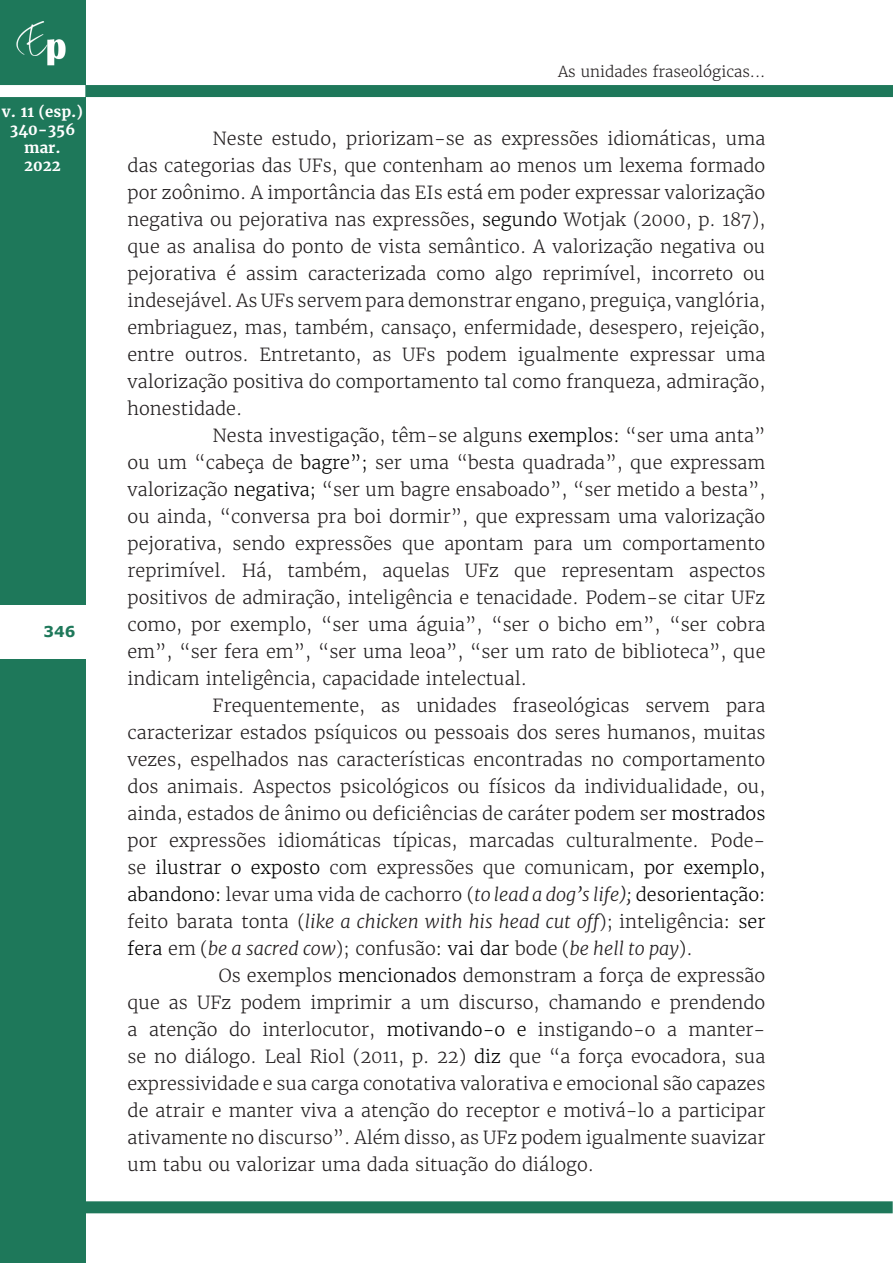
<style>
.page{position:relative;width:893px;height:1263px;background:#fff}
.page>*{position:absolute;margin:0;border:0;box-sizing:border-box;transform-origin:0 0}
.Corpo_do_artigo{font:300 18px/27px "Merriweather";color:#231f20;text-align:justify}
.t1{font:300 15px "Merriweather";color:#231f20}
.t2{font:700 15px/18px "Merriweather";color:#fff;text-align:center}
.t3{font:700 15px "Verdana";color:#1e785a}
.s1{color:#000}
.s2{font-style:italic}
</style>
<div class="page">
<div style="left:0;top:0;width:85px;height:1263px;background:#1e785a"></div>
<img style="left:16px;top:21px;width:50px;height:45px">
<div style="left:85px;top:85px;width:808px;height:12px;background:#1e785a"></div>
<div style="left:0;top:85px;width:85px;height:12px;background:#fff"></div>
<div style="left:0;top:605px;width:85px;height:53px;background:#fff"></div>
<div style="left:84px;top:1201px;width:809px;height:12px;background:#1e785a"></div>
<p class="t2" style="left:2px;top:103px;width:83px">v. 11 (esp.)<br>340-356 mar.<br>2022</p>
<p class="t3" style="left:44px;top:622px;width:33px">346</p>
<p class="t1" style="left:558px;top:62px;width:209px">As unidades fraseológicas...</p>
<p class="Corpo_do_artigo" style="left:128px;top:125px;width:639px;text-indent:85px">Neste estudo, priorizam-se as expressões idiomáticas, uma das categorias das UFs, que contenham ao menos um lexema formado por zoônimo. A importância das EIs está em poder expressar valorização negativa ou pejorativa nas expressões<span class="s1">, segundo</span> Wotjak (2000, p. 187), que as analisa do ponto de vista semântico. A valorização negativa ou pejorativa é assim caracterizada como algo reprimível, incorreto ou indesejável. As UFs servem para demonstrar engano, preguiça, vanglória, embriaguez, mas, também, cansaço, enfermidade, desespero, rejeição, entre outros. Entretanto, as UFs podem igualmente expressar uma valorização positiva do comportamento tal como franqueza, admiração, honestidade.</p>
<p class="Corpo_do_artigo" style="left:128px;top:422px;width:639px;text-indent:85px">Nesta investigação, têm-se alguns <span class="s1">exemplos:</span> “ser uma anta” ou um “cabeça de <span class="s1">bagre”;</span> ser uma “besta quadrada”, que expressam valorização <span class="s1">negativa;</span> “ser um bagre ensaboado”, “ser metido a besta”, ou ainda, “conversa pra boi dormir”, que expressam uma valorização pejorativa, sendo expressões que apontam para um comportamento reprimível. Há, também, aquelas UFz que representam aspectos positivos de admiração, inteligência e tenacidade. Podem-se citar UFz como, por exemplo, “ser uma águia”, “ser o bicho em”, “ser cobra em”, “ser fera em”, “ser uma leoa”, “ser um rato de biblioteca”, que indicam inteligência, capacidade intelectual.</p>
<p class="Corpo_do_artigo" style="left:128px;top:692px;width:639px;text-indent:85px">Frequentemente, as unidades fraseológicas servem para caracterizar estados psíquicos ou pessoais dos seres humanos, muitas vezes, espelhados nas características encontradas no comportamento dos animais. Aspectos psicológicos ou físicos da individualidade, ou, ainda, estados de ânimo ou deficiências de caráter podem ser <span class="s1">mostrados </span>por expressões idiomáticas típicas, marcadas culturalmente. Pode&shy;se <span class="s1">ilustrar o exposto</span> com expressões que comunicam<span class="s1">, por exemplo, abandono:</span> levar uma vida de cachorro (<span class="s2">to lead a dog’s life);</span> <span class="s1">desorientação: </span>feito barata tonta (<span class="s2">like a chicken with his head cut off</span>); inteligência<span class="s1">: ser fera</span> em (<span class="s2">be a sacred cow</span>); confusão<span class="s1">: vai dar</span> bode (<span class="s2">be hell to pay</span>).</p>
<p class="Corpo_do_artigo" style="left:128px;top:962px;width:639px;text-indent:91px">Os exemplos <span class="s1">mencionados</span> demonstram a força de expressão que as UFz podem imprimir a um discurso, chamando e prendendo a atenção do interlocutor, <span class="s1">motivando-o e</span> instigando-o a manter&shy;se no diálogo. Leal Riol (2011, p. 22) <span class="s1">diz</span> que “a força evocadora, sua expressividade e sua carga conotativa valorativa e emocional são capazes de atrair e manter viva a atenção do receptor e motivá-lo a participar ativamente no discurso”. Além disso, as UFz podem igualmente suavizar um tabu ou valorizar uma dada situação do diálogo.</p>
</div>
